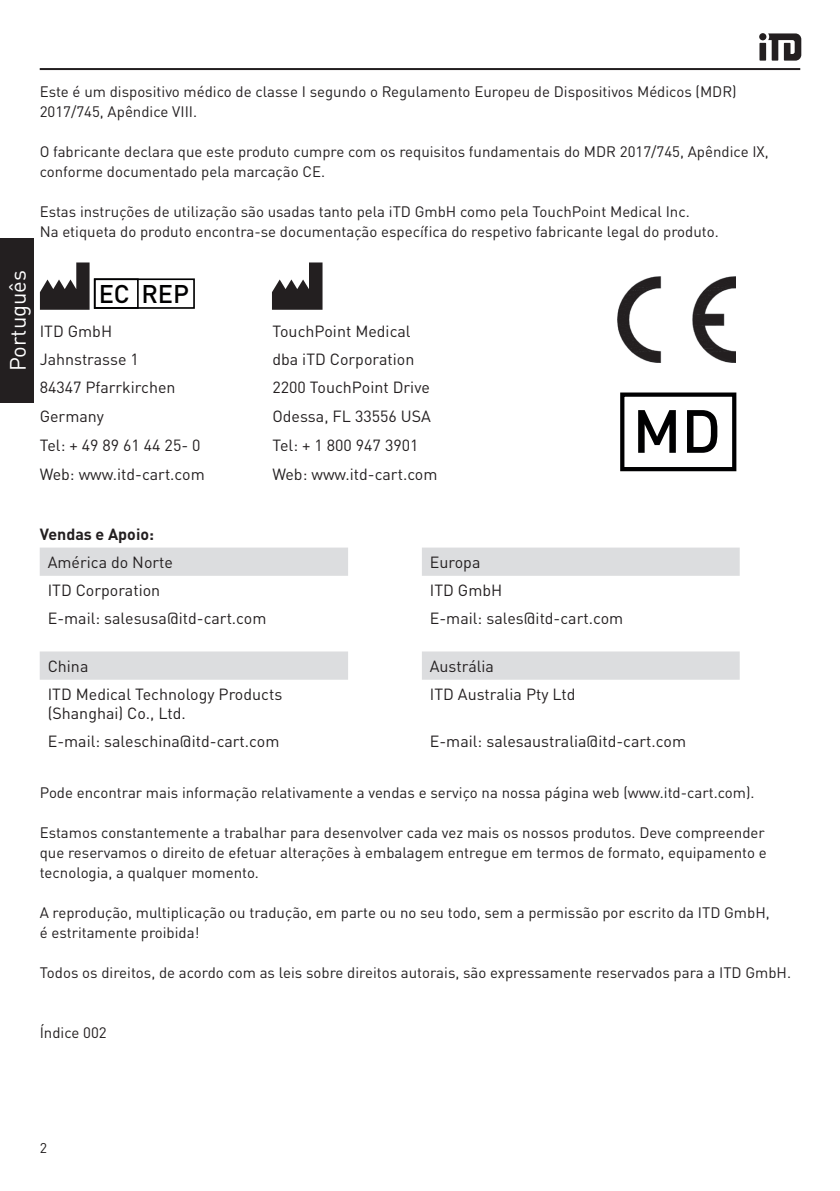
<style>
.page{position:relative;width:840px;height:1191px;background:#fff}
.page>*{position:absolute;margin:0;border:0;box-sizing:border-box;transform-origin:0 0}
.t1{font:500 60px "DIN Pro";color:#000001}
.t2{font:500 25.2px "DIN Pro";color:#000001}
.t3{font:22px "DINOT";color:#fff}
.t4{font:16px/19.2px "DINOT";color:#231f20}
.t5{font:700 16px "DINOT";color:#231f20}
.t6{font:15px/20px "DINOT";color:#231f20}
.t7{font:14px "DIN Pro";color:#231f20}
</style>
<div class="page">
<hr style="left:40px;top:68px;width:759px;height:2px;background:#231f20">
<svg style="left:759px;top:33px;width:41px;height:28px"></svg>
<div style="left:0;top:238px;width:34px;height:165px;background:#231f20"></div>
<svg style="left:40px;top:547px;width:699px;height:29px;background:#e0e1e3"></svg>
<svg style="left:40px;top:651px;width:699px;height:28px;background:#e0e1e2"></svg>
<img style="left:617px;top:277px;width:117px;height:86px">
<div style="left:620px;top:392px;width:116px;height:79px;border:4px solid #000001"></div>
<div style="left:94px;top:278px;width:101px;height:31px;border:2px solid #000001"></div>
<div style="left:94px;top:278px;width:45px;height:31px;border:2px solid #000001"></div>
<img style="left:39px;top:262px;width:51px;height:48px">
<img style="left:272px;top:262px;width:51px;height:48px">
<p class="t6" style="left:40px;top:80px;width:698px">Este é um dispositivo médico de classe I segundo o Regulamento Europeu de Dispositivos Médicos (MDR)<br>2017/745, Apêndice VIII.</p>
<p class="t6" style="left:40px;top:140px;width:730px">O fabricante declara que este produto cumpre com os requisitos fundamentais do MDR 2017/745, Apêndice IX, conforme documentado pela marcação CE.</p>
<p class="t6" style="left:40px;top:200px;width:680px">Estas instruções de utilização são usadas tanto pela iTD GmbH como pela TouchPoint Medical Inc.<br>Na etiqueta do produto encontra-se documentação específica do respetivo fabricante legal do produto.</p>
<h3 class="t3" style="left:1px;top:371px;width:103px;rotate:-90deg">Português</h3>
<h2 class="t2" style="left:99px;top:274px;width:92px">EC REP</h2>
<p class="t4" style="left:40px;top:320px;width:74px">ITD GmbH</p>
<p class="t4" style="left:272px;top:320px;width:140px">TouchPoint Medical</p>
<p class="t4" style="left:40px;top:348px;width:101px">Jahnstrasse 1</p>
<p class="t4" style="left:272px;top:348px;width:143px">dba iTD Corporation</p>
<p class="t4" style="left:40px;top:376px;width:137px">84347 Pfarrkirchen</p>
<p class="t4" style="left:272px;top:376px;width:159px">2200 TouchPoint Drive</p>
<p class="t4" style="left:40px;top:405px;width:66px">Germany</p>
<p class="t4" style="left:272px;top:405px;width:160px">Odessa, FL 33556 USA</p>
<p class="t4" style="left:40px;top:434px;width:162px">Tel: + 49 89 61 44 25- 0</p>
<p class="t4" style="left:272px;top:434px;width:147px">Tel: + 1 800 947 3901</p>
<p class="t4" style="left:40px;top:463px;width:166px">Web: www.itd-cart.com</p>
<p class="t4" style="left:272px;top:463px;width:166px">Web: www.itd-cart.com</p>
<h1 class="t1" style="left:632px;top:385px;width:90px">MD</h1>
<p class="t5" style="left:40px;top:521px;width:116px">Vendas e Apoio:</p>
<p class="t4" style="left:48px;top:551px;width:127px">América do Norte</p>
<p class="t4" style="left:429px;top:551px;width:52px">Europa</p>
<p class="t4" style="left:48px;top:579px;width:114px">ITD Corporation</p>
<p class="t4" style="left:429px;top:579px;width:74px">ITD GmbH</p>
<p class="t4" style="left:48px;top:607px;width:220px">E-mail: salesusa@itd-cart.com</p>
<p class="t4" style="left:429px;top:607px;width:195px">E-mail: sales@itd-cart.com</p>
<p class="t4" style="left:48px;top:655px;width:42px">China</p>
<p class="t4" style="left:429px;top:655px;width:66px">Austrália</p>
<p class="t4" style="left:48px;top:683px;width:236px">ITD Medical Technology Products (Shanghai) Co., Ltd.</p>
<p class="t4" style="left:429px;top:683px;width:147px">ITD Australia Pty Ltd</p>
<p class="t4" style="left:48px;top:730px;width:233px">E-mail: saleschina@itd-cart.com</p>
<p class="t4" style="left:429px;top:730px;width:257px">E-mail: salesaustralia@itd-cart.com</p>
<p class="t6" style="left:40px;top:781px;width:716px">Pode encontrar mais informação relativamente a vendas e serviço na nossa página web (www.itd-cart.com).</p>
<p class="t6" style="left:40px;top:821px;width:728px">Estamos constantemente a trabalhar para desenvolver cada vez mais os nossos produtos. Deve compreender que reservamos o direito de efetuar alterações à embalagem entregue em termos de formato, equipamento e tecnologia, a qualquer momento.</p>
<p class="t6" style="left:40px;top:901px;width:731px">A reprodução, multiplicação ou tradução, em parte ou no seu todo, sem a permissão por escrito da ITD GmbH, é estritamente proibida!</p>
<p class="t6" style="left:40px;top:961px;width:752px">Todos os direitos, de acordo com as leis sobre direitos autorais, são expressamente reservados para a ITD GmbH.</p>
<p class="t6" style="left:40px;top:1021px;width:68px">Índice 002</p>
<p class="t7" style="left:40px;top:1137px;width:9px">2</p>
</div>
